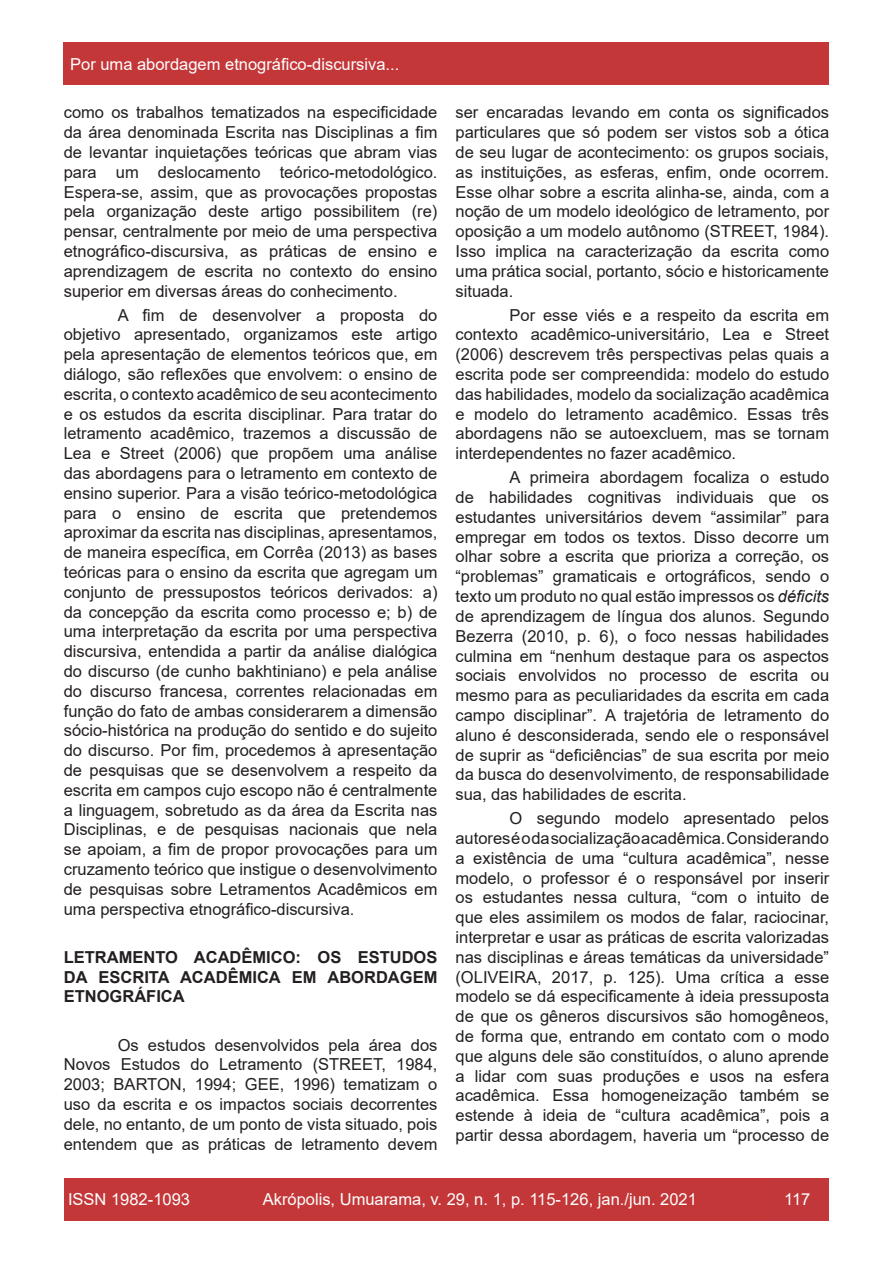
<style>
.page{position:relative;width:893px;height:1263px;background:#fff}
.page>*{position:absolute;margin:0;border:0;box-sizing:border-box;transform-origin:0 0}
.t1{font:16.5px/19.8px "Arial";color:#231f20;text-align:justify}
.t2{font:16.5px "Arial";color:#fff}
.t3{font:700 16.5px/19.8px "Arial";color:#231f20;text-align:justify}
.s1{font-style:italic}
</style>
<div class="page">
<div style="left:64px;top:43px;width:765px;height:42px;background:#c33739"></div>
<div style="left:194px;top:1178px;width:571px;height:42px;background:#c33739"></div>
<div style="left:765px;top:1178px;width:64px;height:42px;background:#c23739"></div>
<div style="left:64px;top:1178px;width:130px;height:42px;background:#c33739"></div>
<p class="t2" style="left:70px;top:53px;width:331px">Por uma abordagem etnográfico-discursiva...</p>
<p class="t1" style="left:64px;top:103px;width:375px">como os trabalhos tematizados na especificidade da área denominada Escrita nas Disciplinas a fim de levantar inquietações teóricas que abram vias para um deslocamento teórico-metodológico.<br>Espera-se, assim, que as provocações propostas pela organização deste artigo possibilitem (re) pensar, centralmente por meio de uma perspectiva etnográfico-discursiva, as práticas de ensino e aprendizagem de escrita no contexto do ensino superior em diversas áreas do conhecimento.</p>
<p class="t1" style="left:64px;top:305px;width:375px;text-indent:54px">A fim de desenvolver a proposta do objetivo apresentado, organizamos este artigo pela apresentação de elementos teóricos que, em diálogo, são reflexões que envolvem: o ensino de escrita, o contexto acadêmico de seu acontecimento e os estudos da escrita disciplinar. Para tratar do letramento acadêmico, trazemos a discussão de Lea e Street (2006) que propõem uma análise das abordagens para o letramento em contexto de ensino superior. Para a visão teórico-metodológica para o ensino de escrita que pretendemos aproximar da escrita nas disciplinas, apresentamos, de maneira específica, em Corrêa (2013) as bases teóricas para o ensino da escrita que agregam um conjunto de pressupostos teóricos derivados: a) da concepção da escrita como processo e; b) de uma interpretação da escrita por uma perspectiva discursiva, entendida a partir da análise dialógica do discurso (de cunho bakhtiniano) e pela análise do discurso francesa, correntes relacionadas em função do fato de ambas considerarem a dimensão sócio-histórica na produção do sentido e do sujeito do discurso. Por fim, procedemos à apresentação de pesquisas que se desenvolvem a respeito da escrita em campos cujo escopo não é centralmente a linguagem, sobretudo as da área da Escrita nas Disciplinas, e de pesquisas nacionais que nela se apoiam, a fim de propor provocações para um cruzamento teórico que instigue o desenvolvimento de pesquisas sobre Letramentos Acadêmicos em uma perspectiva etnográfico-discursiva.</p>
<p class="t3" style="left:64px;top:947px;width:375px">LETRAMENTO ACADÊMICO: OS ESTUDOS DA ESCRITA ACADÊMICA EM ABORDAGEM ETNOGRÁFICA</p>
<p class="t1" style="left:64px;top:1035px;width:375px;text-indent:54px">Os estudos desenvolvidos pela área dos Novos Estudos do Letramento (STREET, 1984, 2003; BARTON, 1994; GEE, 1996) tematizam o uso da escrita e os impactos sociais decorrentes dele, no entanto, de um ponto de vista situado, pois entendem que as práticas de letramento devem</p>
<p class="t1" style="left:455px;top:103px;width:375px">ser encaradas levando em conta os significados particulares que só podem ser vistos sob a ótica de seu lugar de acontecimento: os grupos sociais, as instituições, as esferas, enfim, onde ocorrem.<br>Esse olhar sobre a escrita alinha-se, ainda, com a noção de um modelo ideológico de letramento, por oposição a um modelo autônomo (STREET, 1984).<br>Isso implica na caracterização da escrita como uma prática social, portanto, sócio e historicamente situada.</p>
<p class="t1" style="left:455px;top:305px;width:375px;text-indent:54px">Por esse viés e a respeito da escrita em contexto acadêmico-universitário, Lea e Street (2006) descrevem três perspectivas pelas quais a escrita pode ser compreendida: modelo do estudo das habilidades, modelo da socialização acadêmica e modelo do letramento acadêmico. Essas três abordagens não se autoexcluem, mas se tornam interdependentes no fazer acadêmico.</p>
<p class="t1" style="left:455px;top:467px;width:375px;text-indent:54px">A primeira abordagem focaliza o estudo de habilidades cognitivas individuais que os estudantes universitários devem “assimilar” para empregar em todos os textos. Disso decorre um olhar sobre a escrita que prioriza a correção, os “problemas” gramaticais e ortográficos, sendo o texto um produto no qual estão impressos os <span class="s1">déficits </span>de aprendizagem de língua dos alunos. Segundo Bezerra (2010, p. 6), o foco nessas habilidades culmina em “nenhum destaque para os aspectos sociais envolvidos no processo de escrita ou mesmo para as peculiaridades da escrita em cada campo disciplinar”. A trajetória de letramento do aluno é desconsiderada, sendo ele o responsável de suprir as “deficiências” de sua escrita por meio da busca do desenvolvimento, de responsabilidade sua, das habilidades de escrita.</p>
<p class="t1" style="left:455px;top:808px;width:375px;text-indent:54px">O segundo modelo apresentado pelos autores é o da socialização acadêmica. Considerando a existência de uma “cultura acadêmica”, nesse modelo, o professor é o responsável por inserir os estudantes nessa cultura, “com o intuito de que eles assimilem os modos de falar, raciocinar, interpretar e usar as práticas de escrita valorizadas nas disciplinas e áreas temáticas da universidade” (OLIVEIRA, 2017, p. 125). Uma crítica a esse modelo se dá especificamente à ideia pressuposta de que os gêneros discursivos são homogêneos, de forma que, entrando em contato com o modo que alguns dele são constituídos, o aluno aprende a lidar com suas produções e usos na esfera acadêmica. Essa homogeneização também se estende à ideia de “cultura acadêmica”, pois a partir dessa abordagem, haveria um “processo de</p>
<p class="t2" style="left:68px;top:1188px;width:123px">ISSN 1982-1093</p>
<p class="t2" style="left:263px;top:1188px;width:436px">Akrópolis, Umuarama, v. 29, n. 1, p. 115-126, jan./jun. 2021</p>
<p class="t2" style="left:784px;top:1188px;width:28px">117</p>
</div>
